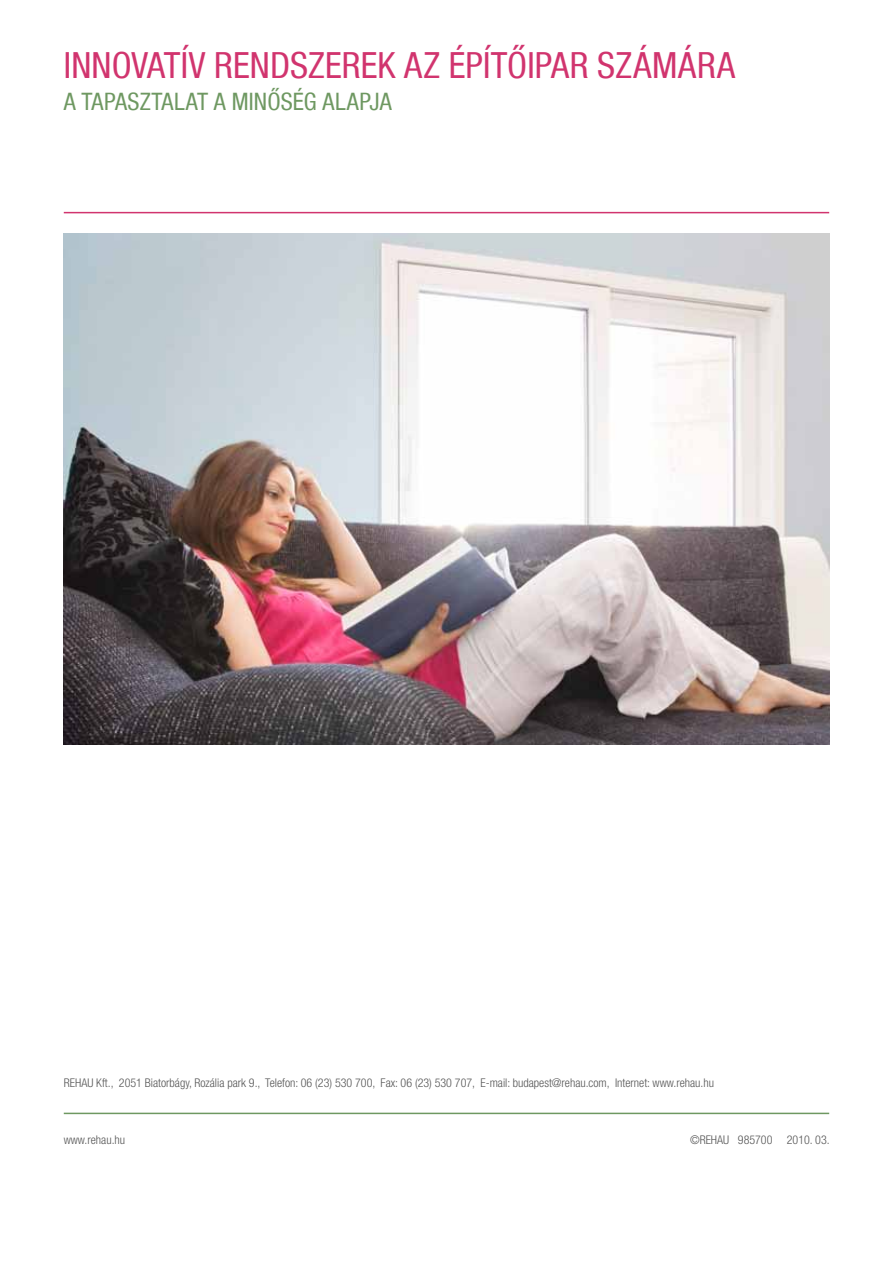
<style>
.page{position:relative;width:893px;height:1263px;background:#fff}
.page>*{position:absolute;margin:0;border:0;box-sizing:border-box;transform-origin:0 0}
.t1{font:condensed 36px "Helvetica Neue LT Com";letter-spacing:.005em;color:#d1346e}
.t2{font:condensed 24px "Helvetica Neue LT Com";letter-spacing:.01em;color:#6e9861}
.t3{font:300 condensed 12px "Helvetica Neue LT Com";color:#565656}
</style>
<div class="page">
<hr style="left:64px;top:212px;width:765px;height:1px;background:#d1346e">
<hr style="left:64px;top:1113px;width:765px;height:1px;background:#6e9861">
<img style="left:64px;top:234px;width:765px;height:510px">
<h1 class="t1" style="left:64px;top:44px;width:673px">INNOVATÍV RENDSZEREK AZ ÉPÍTŐIPAR SZÁMÁRA</h1>
<h2 class="t2" style="left:64px;top:87px;width:329px">A TAPASZTALAT A MINŐSÉG ALAPJA</h2>
<p class="t3" style="left:64px;top:1075px;width:652px">REHAU Kft., 2051 Biatorbágy, Rozália park 9., Telefon: 06 (23) 530 700, Fax: 06 (23) 530 707, E-mail: budapest@rehau.com, Internet: www.rehau.hu</p>
<p class="t3" style="left:64px;top:1133px;width:63px">www.rehau.hu</p>
<p class="t3" style="left:690px;top:1133px;width:141px">©REHAU 985700 2010. 03.</p>
</div>
